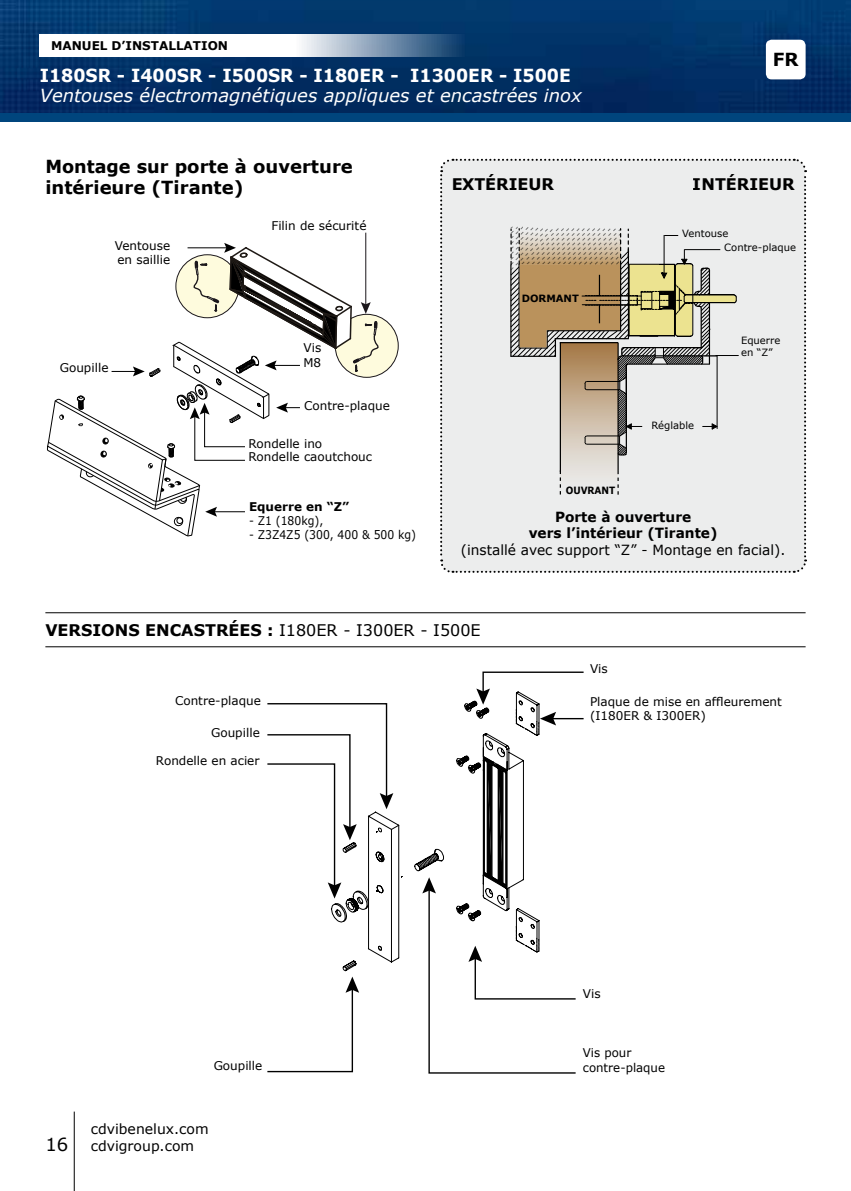
<style>
.page{position:relative;width:851px;height:1191px;background:#fff}
.page>*{position:absolute;margin:0;border:0;box-sizing:border-box;transform-origin:0 0}
.t1{font:italic 18px "Verdana";color:#fff}
.t2{font:700 18px/21.6px "Verdana";color:#000}
.t3{font:700 18px "Verdana";color:#fff;scale:.95 1}
.t4{font:18px "Verdana";color:#000}
.t5{font:700 16px "Verdana";color:#000}
.t6{font:14px/16.8px "Verdana";color:#000}
.t7{font:700 14px/16.8px "Verdana";color:#000;text-align:center}
.t8{font:12px/14.4px "Verdana";color:#000}
.t9{font:12px "Verdana";color:#000;scale:.9 1}
.t10{font:700 12px "Verdana";color:#000}
.t11{font:10px/13.4px "Verdana";color:#000}
.t12{font:700 10px "Verdana";color:#000}
.t13{font:700 10px "Verdana";color:#000;scale:.9 1}
.s1{font-weight:400}
</style>
<div class="page">
<hr style="left:74px;top:1111px;width:1px;height:80px;background:#000">
<svg style="left:267px;top:671px;width:317px;height:403px"></svg>
<hr style="left:45px;top:612px;width:760px;height:1px;background:#000">
<hr style="left:45px;top:646px;width:760px;height:1px;background:#000">
<svg style="left:440px;top:158px;width:367px;height:415px;background:#dddad4"></svg>
<div style="left:335px;top:314px;width:63px;height:63px;background:#fefbdd;border-radius:50%"></div>
<svg style="left:46px;top:232px;width:338px;height:305px"></svg>
<img style="left:0;top:0;width:850px;height:113px">
<svg style="left:40px;top:34px;width:425px;height:23px"></svg>
<div style="left:765px;top:40px;width:40px;height:39px;background:#fff;border-radius:6px"></div>
<div style="left:0;top:113px;width:850px;height:9px;background:#00457d"></div>
<p class="t10" style="left:51px;top:37px;width:178px">MANUEL D’INSTALLATION</p>
<h1 class="t3" style="left:40px;top:63px;width:560px">I180SR - I400SR - I500SR - I180ER - I1300ER - I500E</h1>
<h1 class="t1" style="left:40px;top:83px;width:543px">Ventouses électromagnétiques appliques et encastrées inox</h1>
<h1 class="t2" style="left:772px;top:49px;width:27px">FR</h1>
<h1 class="t2" style="left:45px;top:155px;width:309px">Montage sur porte à ouverture intérieure (Tirante)</h1>
<p class="t8" style="left:115px;top:238px;width:57px">Ventouse en saillie</p>
<p class="t8" style="left:60px;top:360px;width:50px">Goupille</p>
<p class="t8" style="left:271px;top:218px;width:96px">Filin de sécurité</p>
<p class="t8" style="left:303px;top:340px;width:19px">Vis<br>M8</p>
<p class="t8" style="left:304px;top:398px;width:87px">Contre-plaque</p>
<p class="t8" style="left:248px;top:436px;width:75px">Rondelle ino</p>
<p class="t8" style="left:248px;top:449px;width:125px">Rondelle caoutchouc</p>
<p class="t10" style="left:249px;top:498px;width:102px">Equerre en “Z”</p>
<p class="t9" style="left:249px;top:512px;width:84px">- Z1 (180kg),</p>
<p class="t9" style="left:249px;top:527px;width:187px">- Z3Z4Z5 (300, 400 &amp; 500 kg)</p>
<h2 class="t5" style="left:451px;top:173px;width:104px">EXTÉRIEUR</h2>
<h2 class="t5" style="left:692px;top:173px;width:103px">INTÉRIEUR</h2>
<p class="t12" style="left:521px;top:291px;width:18px">Dormant</p>
<p class="t13" style="left:565px;top:483px;width:18px">Ouvrant</p>
<p class="t11" style="left:724px;top:227px;width:73px;text-indent:-42px">Ventouse<br>Contre-plaque</p>
<p class="t11" style="left:651px;top:418px;width:44px">Réglable</p>
<p class="t11" style="left:741px;top:334px;width:41px;line-height:12px">Equerre en “Z”</p>
<p class="t7" style="left:528px;top:508px;width:190px">Porte à ouverture<br>vers l’intérieur (Tirante)</p>
<p class="t6" style="left:461px;top:541px;width:326px">(installé avec support “Z” - Montage en facial).</p>
<h2 class="t5" style="left:45px;top:618px;width:437px">VERSIONS ENCASTRÉES : <span class="s1">I180ER - I300ER - I500E</span></h2>
<p class="t8" style="left:175px;top:693px;width:87px">Contre-plaque</p>
<p class="t8" style="left:211px;top:725px;width:50px">Goupille</p>
<p class="t8" style="left:156px;top:753px;width:105px">Rondelle en acier</p>
<h1 class="t4" style="left:45px;top:1132px;width:24px">16</h1>
<p class="t8" style="left:214px;top:1058px;width:50px">Goupille</p>
<p class="t6" style="left:91px;top:1120px;width:119px">cdvibenelux.com cdvigroup.com</p>
<p class="t8" style="left:590px;top:662px;width:19px">Vis</p>
<p class="t8" style="left:590px;top:694px;width:193px">Plaque de mise en affleurement (I180ER &amp; I300ER)</p>
<p class="t8" style="left:583px;top:986px;width:19px">Vis</p>
<p class="t8" style="left:583px;top:1045px;width:84px">Vis pour contre-plaque</p>
</div>
